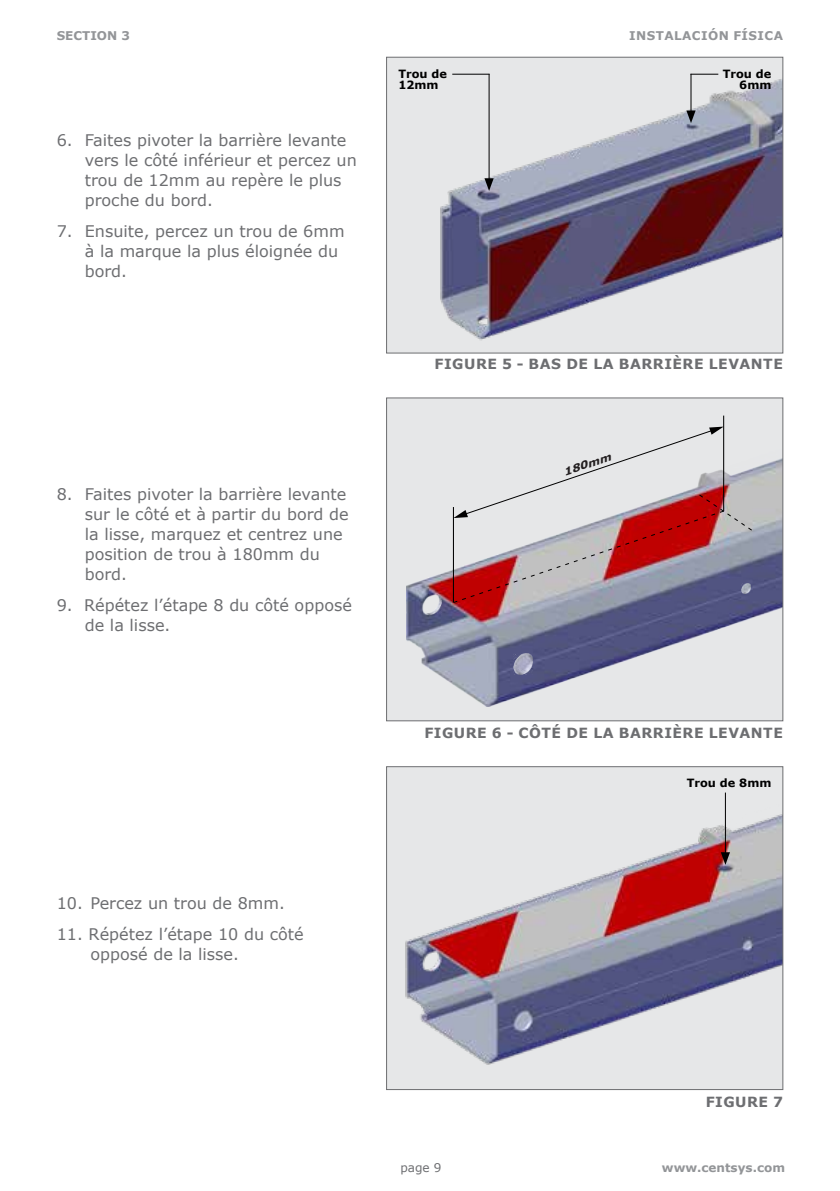
<style>
.page{position:relative;width:840px;height:1191px;background:#fff}
.page>*{position:absolute;margin:0;border:0;box-sizing:border-box;transform-origin:0 0}
.t1{font:16px/20px "Verdana";color:#6d6e71}
.t2{font:700 14px "Verdana";letter-spacing:.035em;color:#6d6e71}
.t3{font:700 12px "Verdana";color:#939598}
.t4{font:700 12px "Verdana";letter-spacing:.035em;color:#939598}
.t5{font:12px "Verdana";color:#6d6e71}
.t6{font:700 11.4px/11.4px "Verdana";color:#000}
.t7{font:italic 700 10.4px "Verdana";color:#231f20;scale:1.12 1}
</style>
<div class="page">
<svg style="left:386px;top:56px;width:397px;height:298px;background:#ada7b3"></svg>
<hr style="left:488px;top:74px;width:1px;height:107px;background:#000">
<svg style="left:484px;top:178px;width:9px;height:13px"></svg>
<hr style="left:690px;top:74px;width:1px;height:40px;background:#000">
<svg style="left:686px;top:110px;width:9px;height:13px"></svg>
<hr style="left:452px;top:74px;width:37px;height:1px;background:#000">
<svg style="left:690px;top:74px;width:28px;height:1px"></svg>
<svg style="left:386px;top:397px;width:397px;height:325px;background:#c0b5be"></svg>
<svg style="left:386px;top:766px;width:397px;height:324px;background:#c0b5be"></svg>
<hr style="left:724px;top:792px;width:1px;height:63px;background:#000">
<svg style="left:720px;top:852px;width:9px;height:13px"></svg>
<p class="t3" style="left:57px;top:27px;width:75px">SECTION 3</p>
<p class="t4" style="left:629px;top:27px;width:155px">INSTALACIÓN FÍSICA</p>
<p class="t1" style="left:85px;top:130px;width:273px;text-indent:-28px">6. Faites pivoter la barrière levante vers le côté inférieur et percez un trou de 12mm au repère le plus proche du bord.</p>
<p class="t1" style="left:85px;top:221px;width:261px;text-indent:-28px">7. Ensuite, percez un trou de 6mm à la marque la plus éloignée du bord.</p>
<p class="t1" style="left:85px;top:484px;width:265px;text-indent:-28px">8. Faites pivoter la barrière levante sur le côté et à partir du bord de la lisse, marquez et centrez une position de trou à 180mm du bord.</p>
<p class="t1" style="left:85px;top:595px;width:268px;text-indent:-28px">9. Répétez l’étape 8 du côté opposé de la lisse.</p>
<p class="t6" style="left:398px;top:68px;width:50px">Trou de<br>12mm</p>
<p class="t6" style="left:722px;top:68px;width:50px;text-align:right">Trou de<br>6mm</p>
<p class="t2" style="left:434px;top:354px;width:350px">FIGURE 5 - BAS DE LA BARRIÈRE LEVANTE</p>
<p class="t7" style="left:561px;top:465px;width:46px;rotate:-19deg">180mm</p>
<p class="t2" style="left:424px;top:723px;width:360px">FIGURE 6 - CÔTÉ DE LA BARRIÈRE LEVANTE</p>
<p class="t6" style="left:686px;top:777px;width:86px">Trou de 8mm</p>
<p class="t1" style="left:57px;top:892px;width:229px">10. Percez un trou de 8mm.</p>
<p class="t1" style="left:90px;top:924px;width:215px;text-indent:-34px">11. Répétez l’étape 10 du côté opposé de la lisse.</p>
<p class="t2" style="left:705px;top:1091px;width:79px">FIGURE 7</p>
<p class="t5" style="left:400px;top:1159px;width:43px">page 9</p>
<p class="t3" style="left:661px;top:1159px;width:124px">www.centsys.com</p>
</div>
